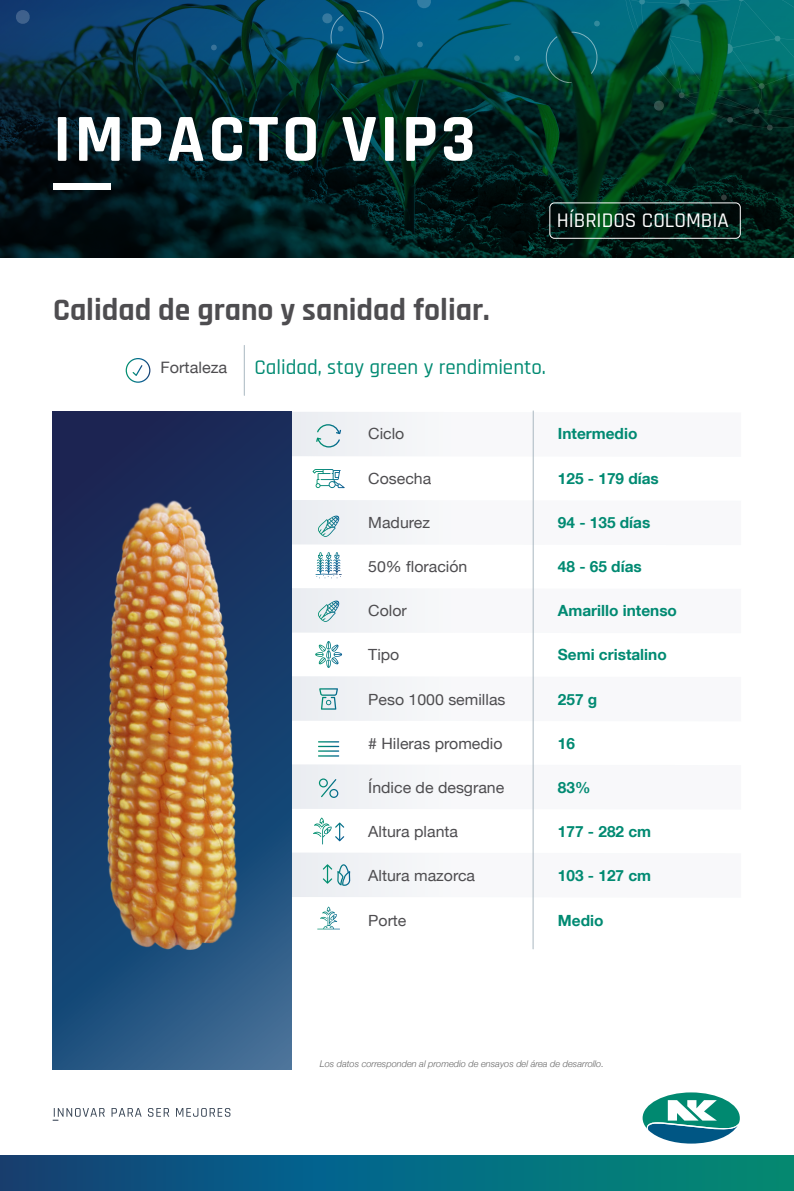
<style>
.page{position:relative;width:794px;height:1191px;background:#fff}
.page>*{position:absolute;margin:0;border:0;box-sizing:border-box;transform-origin:0 0}
.t1{font:700 68.07px "Rajdhani";letter-spacing:.05em;color:#fff}
.t2{font:700 31.5px "Rajdhani";color:#4e4d50}
.t3{font:500 21px "Rajdhani";color:#018a72}
.t4{font:500 21px "Rajdhani";color:#fff}
.t5{font:15.75px "Helvetica Neue";color:#4e4d50}
.t6{font:15.4px "Helvetica Neue";color:#4e4d50}
.t7{font:700 15.4px "Helvetica Neue LT Com";color:#018a72}
.t8{font:italic 300 9.21px "Helvetica Neue";color:#666}
</style>
<div class="page">
<svg style="left:642px;top:1092px;width:98px;height:51px"></svg>
<svg style="left:0;top:0;width:794px;height:257px;background:#02292d"></svg>
<svg style="left:408px;top:410px;width:126px;height:539px"></svg>
<div style="left:53px;top:183px;width:57px;height:7px;background:#fff"></div>
<svg style="left:720px;top:194px;width:7px;height:6px"></svg>
<svg style="left:514px;top:55px;width:6px;height:6px"></svg>
<svg style="left:417px;top:41px;width:6px;height:7px"></svg>
<svg style="left:211px;top:44px;width:6px;height:7px"></svg>
<svg style="left:624px;top:0;width:170px;height:131px;background:#035042"></svg>
<svg style="left:416px;top:0;width:16px;height:9px"></svg>
<svg style="left:16px;top:9px;width:14px;height:16px"></svg>
<svg style="left:322px;top:11px;width:61px;height:52px;background:#084f6a"></svg>
<svg style="left:546px;top:20px;width:54px;height:63px;background:#065a58"></svg>
<svg style="left:0;top:1155px;width:794px;height:36px;background:#07677e"></svg>
<div style="left:549px;top:202px;width:191px;height:37px;border:1px solid #fff;border-radius:5px"></div>
<img style="left:52px;top:345px;width:356px;height:772px">
<h1 class="t1" style="left:53px;top:97px;width:424px">IMPACTO VIP3</h1>
<h3 class="t4" style="left:557px;top:208px;width:174px">HÍBRIDOS COLOMBIA</h3>
<h2 class="t2" style="left:53px;top:291px;width:438px">Calidad de grano y sanidad foliar.</h2>
<p class="t5" style="left:160px;top:356px;width:68px">Fortaleza</p>
<h3 class="t3" style="left:254px;top:355px;width:293px">Calidad, stay green y rendimiento.</h3>
<p class="t6" style="left:368px;top:423px;width:38px">Ciclo</p>
<p class="t6" style="left:368px;top:467px;width:64px">Cosecha</p>
<p class="t6" style="left:368px;top:511px;width:63px">Madurez</p>
<p class="t6" style="left:368px;top:555px;width:101px">50% floración</p>
<p class="t6" style="left:368px;top:599px;width:40px">Color</p>
<p class="t6" style="left:368px;top:644px;width:33px">Tipo</p>
<p class="t6" style="left:368px;top:688px;width:139px">Peso 1000 semillas</p>
<p class="t6" style="left:368px;top:732px;width:136px"># Hileras promedio</p>
<p class="t6" style="left:368px;top:776px;width:138px">Índice de desgrane</p>
<p class="t6" style="left:368px;top:820px;width:91px">Altura planta</p>
<p class="t6" style="left:368px;top:864px;width:108px">Altura mazorca</p>
<p class="t6" style="left:368px;top:909px;width:40px">Porte</p>
<p class="t7" style="left:558px;top:424px;width:81px">Intermedio</p>
<p class="t7" style="left:558px;top:468px;width:102px">125 - 179 días</p>
<p class="t7" style="left:558px;top:512px;width:94px">94 - 135 días</p>
<p class="t7" style="left:558px;top:557px;width:85px">48 - 65 días</p>
<p class="t7" style="left:558px;top:601px;width:121px">Amarillo intenso</p>
<p class="t7" style="left:558px;top:645px;width:110px">Semi cristalino</p>
<p class="t7" style="left:558px;top:689px;width:41px">257 g</p>
<p class="t7" style="left:558px;top:733px;width:19px">16</p>
<p class="t7" style="left:558px;top:777px;width:34px">83%</p>
<p class="t7" style="left:558px;top:822px;width:95px">177 - 282 cm</p>
<p class="t7" style="left:558px;top:866px;width:95px">103 - 127 cm</p>
<p class="t7" style="left:558px;top:910px;width:47px">Medio</p>
<p class="t8" style="left:320px;top:1056px;width:286px">Los datos corresponden al promedio de ensayos del área de desarrollo.</p>
</div>
